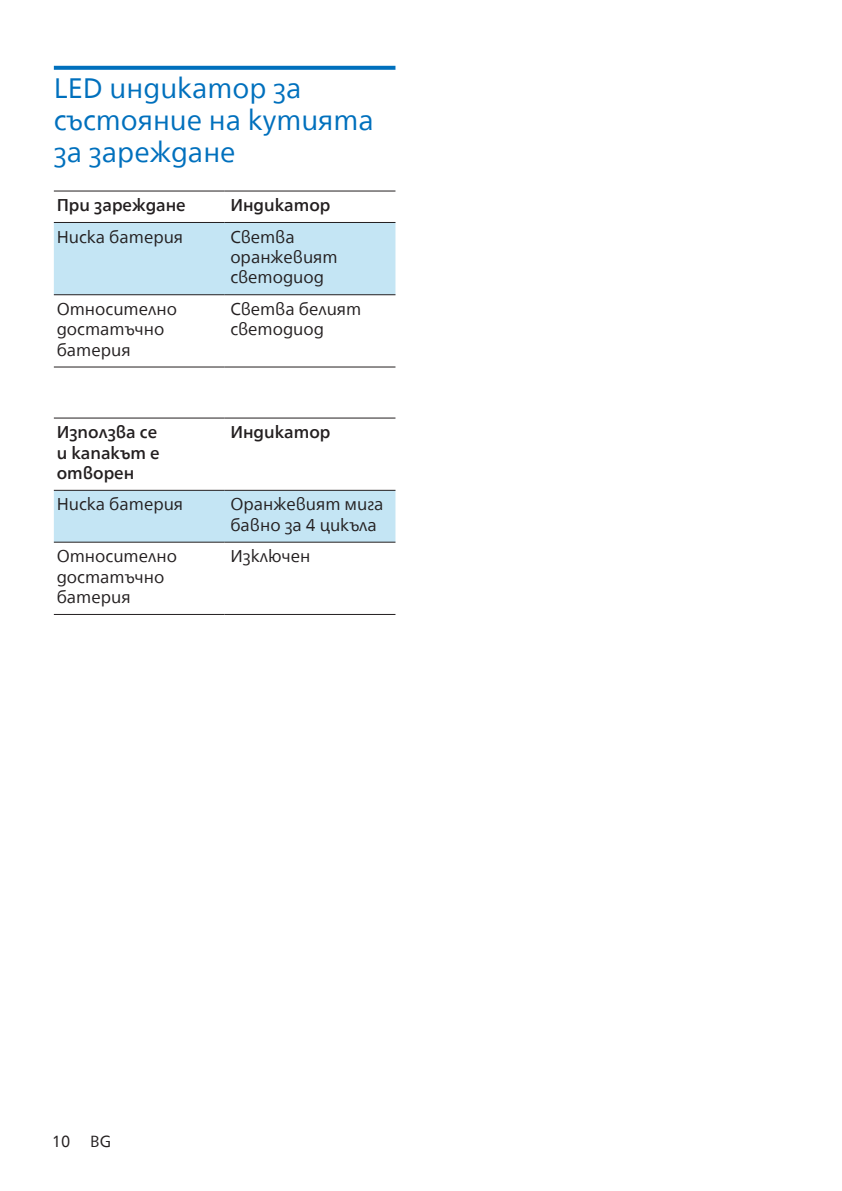
<style>
.page{position:relative;width:842px;height:1191px;background:#fff}
.page>*{position:absolute;margin:0;border:0;box-sizing:border-box;transform-origin:0 0}
.heading2{font:28px/32px "Neue Frutiger World";color:#0070bd}
.Body_Text{font:17px/20.4px "Neue Frutiger World";color:#231f20}
.Body_Text-2{font:500 17px/20.4px "Neue Frutiger World";color:#231f20}
.t1{font:16px "Neue Frutiger World";color:#231f20}
</style>
<div class="page">
<svg style="left:54px;top:66px;width:341px;height:4px"></svg>
<svg style="left:54px;top:223px;width:341px;height:318px"></svg>
<svg style="left:54px;top:542px;width:341px;height:1px"></svg>
<hr style="left:54px;top:190px;width:171px;height:1px;background:#231f20">
<hr style="left:225px;top:190px;width:170px;height:1px;background:#231f20">
<hr style="left:54px;top:222px;width:171px;height:1px;background:#231f20">
<hr style="left:225px;top:222px;width:170px;height:1px;background:#231f20">
<hr style="left:54px;top:294px;width:171px;height:1px;background:#231f20">
<hr style="left:225px;top:294px;width:170px;height:1px;background:#231f20">
<hr style="left:54px;top:366px;width:171px;height:1px;background:#231f20">
<hr style="left:225px;top:366px;width:170px;height:1px;background:#231f20">
<hr style="left:54px;top:417px;width:171px;height:1px;background:#231f20">
<hr style="left:225px;top:417px;width:170px;height:1px;background:#231f20">
<hr style="left:54px;top:490px;width:171px;height:1px;background:#231f20">
<hr style="left:225px;top:490px;width:170px;height:1px;background:#231f20">
<hr style="left:54px;top:541px;width:171px;height:1px;background:#231f20">
<hr style="left:225px;top:541px;width:170px;height:1px;background:#231f20">
<hr style="left:54px;top:614px;width:171px;height:1px;background:#231f20">
<hr style="left:225px;top:614px;width:170px;height:1px;background:#231f20">
<p class="heading2" style="left:54px;top:73px;width:322px">LED индикатор за състояние на кутията за зареждане</p>
<p class="Body_Text-2" style="left:57px;top:195px;width:131px">При зареждане</p>
<p class="Body_Text-2" style="left:230px;top:195px;width:102px">Индикатор</p>
<p class="Body_Text" style="left:57px;top:227px;width:128px">Ниска батерия</p>
<p class="Body_Text" style="left:230px;top:227px;width:109px">Светва оранжевият светодиод</p>
<p class="Body_Text" style="left:57px;top:299px;width:122px">Относително достатъчно батерия</p>
<p class="Body_Text" style="left:230px;top:299px;width:133px">Светва белият светодиод</p>
<p class="Body_Text-2" style="left:57px;top:422px;width:104px">Използва се и капакът е отворен</p>
<p class="Body_Text-2" style="left:230px;top:422px;width:102px">Индикатор</p>
<p class="Body_Text" style="left:57px;top:494px;width:128px">Ниска батерия</p>
<p class="Body_Text" style="left:230px;top:494px;width:155px">Оранжевият мига бавно за 4 цикъла</p>
<p class="Body_Text" style="left:57px;top:546px;width:122px">Относително достатъчно батерия</p>
<p class="Body_Text" style="left:230px;top:546px;width:82px">Изключен</p>
<p class="t1" style="left:52px;top:1128px;width:61px">10 BG</p>
</div>
